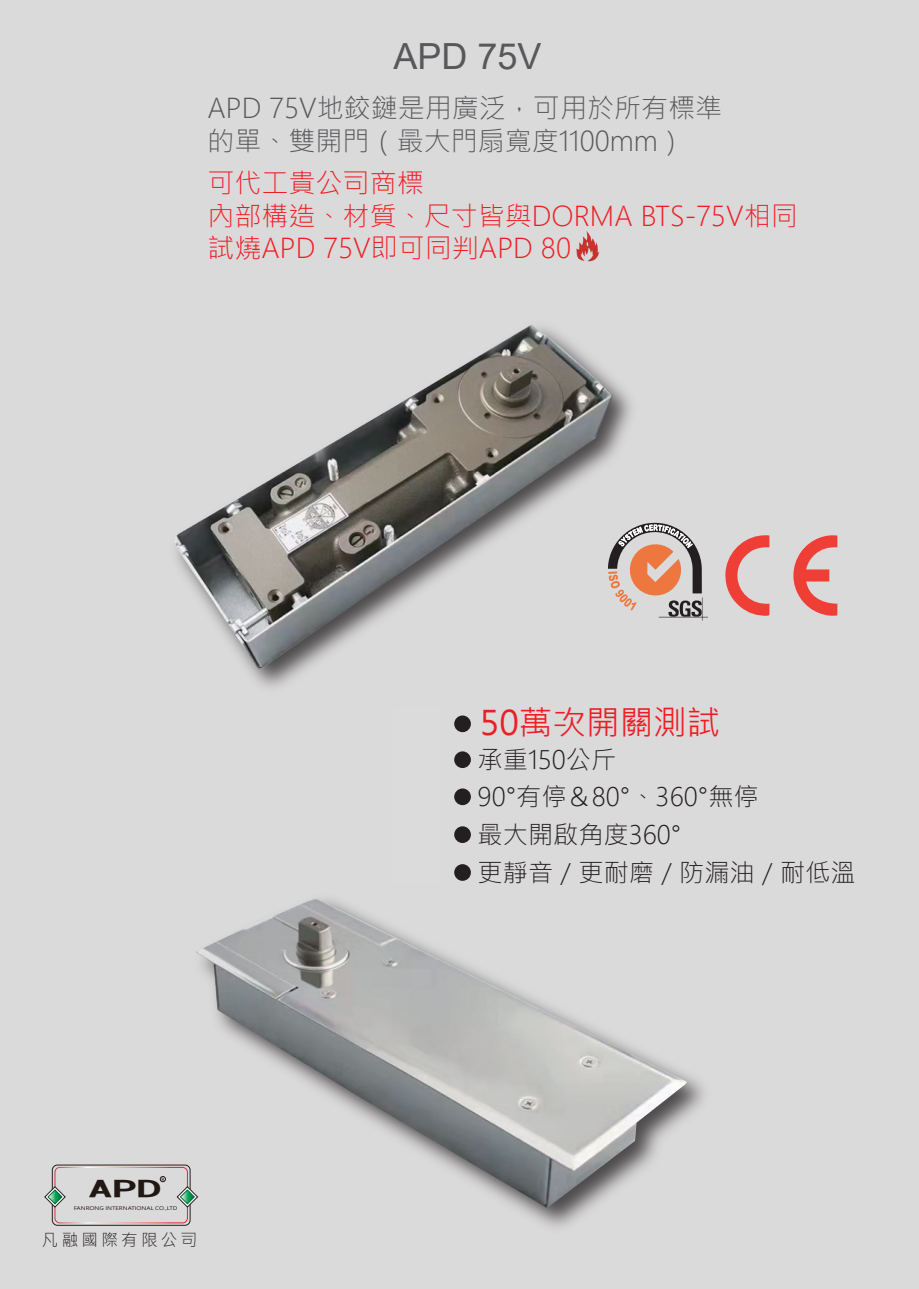
<style>
.page{position:relative;width:919px;height:1289px;background:#fff}
.page>*{position:absolute;margin:0;border:0;box-sizing:border-box;transform-origin:0 0}
.t1{font:36px "Arial";color:#57585a}
.t2{font:33.6px "Microsoft Jheng Hei";color:#ee1d23}
.t3{font:300 27px/32.4px "Microsoft Jheng Hei";color:#ee1d23}
.t4{font:300 27px/32.4px "Microsoft Jheng Hei";color:#57585a}
.t5{font:300 25.2px/37.3px "Microsoft Jheng Hei";color:#231f20}
.t6{font:24.6px "DF Hei Bd HK BF";color:#211814;scale:1.99 1}
.t7{font:300 16.5px "Microsoft Jheng Hei";letter-spacing:.2em;color:#231f20}
.t8{font:4.95px "Microsoft Jheng Hei";color:#211814;scale:1.23 1}
.t9{font:700 4.35px "Microsoft Jheng Hei";color:#211814}
</style>
<div class="page">
<div style="left:0;top:0;width:918px;height:1288px;background:#dbdadb"></div>
<svg style="left:645px;top:523px;width:62px;height:97px"></svg>
<svg style="left:793px;top:535px;width:44px;height:81px"></svg>
<svg style="left:725px;top:535px;width:44px;height:81px"></svg>
<div style="left:52px;top:1164px;width:138px;height:61px;border:1px solid #231f20;border-radius:5px"></div>
<div style="left:55px;top:1166px;width:133px;height:57px;border:1px solid #fff;border-radius:5px"></div>
<svg style="left:44px;top:1185px;width:22px;height:22px"></svg>
<svg style="left:176px;top:1190px;width:7px;height:13px"></svg>
<svg style="left:160px;top:1176px;width:6px;height:6px"></svg>
<div style="left:454px;top:715px;width:17px;height:17px;background:#231f20;border-radius:50%"></div>
<div style="left:454px;top:751px;width:17px;height:17px;background:#231f20;border-radius:50%"></div>
<div style="left:454px;top:788px;width:17px;height:17px;background:#231f20;border-radius:50%"></div>
<div style="left:454px;top:826px;width:17px;height:17px;background:#231f20;border-radius:50%"></div>
<div style="left:454px;top:864px;width:17px;height:16px;background:#231f20;border-radius:50%"></div>
<img style="left:576px;top:231px;width:23px;height:30px">
<img style="left:248px;top:380px;width:397px;height:307px">
<img style="left:175px;top:324px;width:437px;height:345px">
<img style="left:183px;top:1075px;width:521px;height:152px">
<img style="left:195px;top:898px;width:493px;height:310px">
<h1 class="t1" style="left:393px;top:31px;width:150px">APD 75V</h1>
<p class="t4" style="left:207px;top:92px;width:516px">APD 75V地鉸鏈是用廣泛，可用於所有標準的單、雙開門（最大門扇寬度1100mm）</p>
<p class="t3" style="left:207px;top:167px;width:591px">可代工貴公司商標<br>內部構造、材質、尺寸皆與DORMA BTS-75V相同試燒APD 75V即可同判APD 80</p>
<p class="t9" style="left:161px;top:1176px;width:4px">R</p>
<p class="t8" style="left:74px;top:1204px;width:86px">FANRONG INTERNATIONAL CO.,LTD</p>
<p class="t7" style="left:42px;top:1229px;width:157px">凡融國際有限公司</p>
<p class="t6" style="left:88px;top:1176px;width:38px">APD</p>
<p class="t2" style="left:480px;top:701px;width:242px">50萬次開關測試</p>
<p class="t5" style="left:477px;top:741px;width:379px">承重150公斤<br>90°有停＆80°、360°無停<br>最大開啟角度360°<br>更靜音／更耐磨／防漏油／耐低溫</p>
</div>
